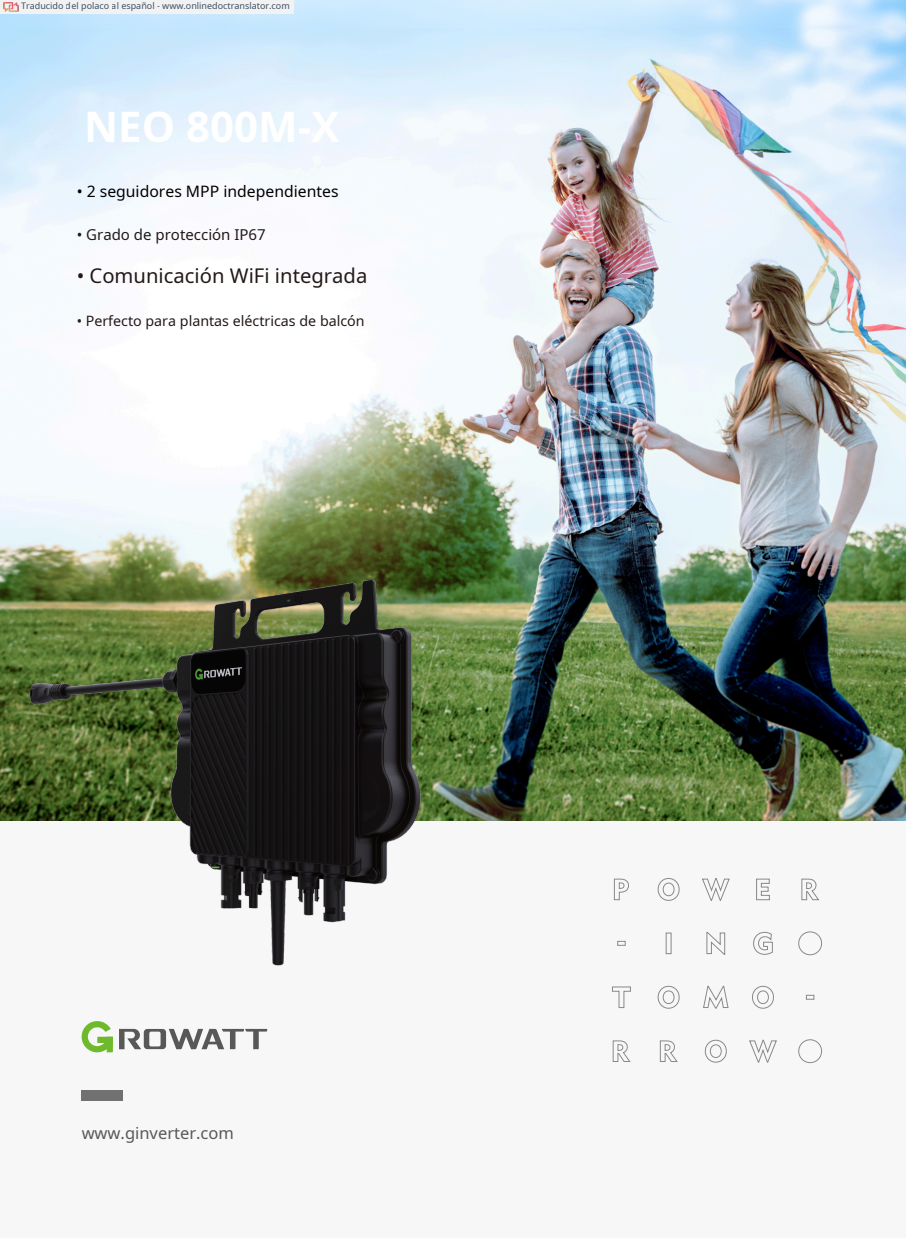
<style>
.page{position:relative;width:906px;height:1238px;background:#fff}
.page>*{position:absolute;margin:0;border:0;box-sizing:border-box;transform-origin:0 0}
.t1{font:700 42px "Noto Sans";color:#fff}
.t2{font:20.25px "Noto Sans";color:#231916}
.t3{font:16.5px "Noto Sans";color:#595757}
.t4{font:15.75px "Noto Sans";color:#030000}
.t5{font:15px "Noto Sans";color:#231916}
.t6{font:14.25px "Noto Sans";color:#231916}
.t7{font:9px "Noto Sans";color:rgb(15 43 70/.8)}
</style>
<div class="page">
<div style="left:0;top:0;width:906px;height:1237px;background:#f7f7f8"></div>
<img style="left:0;top:0;width:906px;height:820px">
<div style="left:798px;top:931px;width:24px;height:24px;border:1px solid #898989;border-radius:50%"></div>
<div style="left:798px;top:1039px;width:24px;height:23px;border:1px solid #898989;border-radius:50%"></div>
<svg style="left:614px;top:878px;width:15px;height:22px"></svg>
<svg style="left:801px;top:878px;width:18px;height:22px"></svg>
<div style="left:666px;top:932px;width:5px;height:21px;border:1px solid #898989"></div>
<svg style="left:706px;top:931px;width:19px;height:23px"></svg>
<svg style="left:753px;top:931px;width:20px;height:23px"></svg>
<svg style="left:612px;top:986px;width:19px;height:22px"></svg>
<svg style="left:657px;top:985px;width:23px;height:23px"></svg>
<svg style="left:703px;top:985px;width:26px;height:23px"></svg>
<svg style="left:752px;top:985px;width:22px;height:23px"></svg>
<svg style="left:612px;top:1040px;width:19px;height:22px"></svg>
<svg style="left:659px;top:1040px;width:19px;height:22px"></svg>
<svg style="left:704px;top:1039px;width:23px;height:23px"></svg>
<svg style="left:749px;top:1039px;width:28px;height:23px"></svg>
<svg style="left:657px;top:878px;width:23px;height:23px"></svg>
<svg style="left:702px;top:878px;width:28px;height:23px"></svg>
<svg style="left:756px;top:878px;width:14px;height:22px"></svg>
<svg style="left:617px;top:941px;width:8px;height:4px"></svg>
<div style="left:806px;top:994px;width:8px;height:5px;border:1px solid #898989"></div>
<div style="left:82px;top:1089px;width:41px;height:11px;background:#717171"></div>
<svg style="left:82px;top:1021px;width:31px;height:31px"></svg>
<svg style="left:119px;top:1028px;width:148px;height:21px"></svg>
<img style="left:18px;top:580px;width:407px;height:386px">
<div style="left:0;top:0;width:294px;height:14px;background:#f2f2f2"></div>
<img style="left:4px;top:2px;width:15px;height:13px">
<p class="t7" style="left:21px;top:-1px;width:270px">Traducido del polaco al español - www.onlinedoctranslator.com</p>
<h1 class="t1" style="left:84px;top:97px;width:257px">NEO 800M-X</h1>
<h3 class="t4" style="left:77px;top:180px;width:263px">• 2 seguidores MPP independientes</h3>
<h3 class="t5" style="left:77px;top:224px;width:191px">• Grado de protección IP67</h3>
<h2 class="t2" style="left:77px;top:261px;width:292px">• Comunicación WiFi integrada</h2>
<h3 class="t6" style="left:77px;top:310px;width:289px">• Perfecto para plantas eléctricas de balcón</h3>
<h3 class="t3" style="left:82px;top:1121px;width:154px">www.ginverter.com</h3>
</div>
